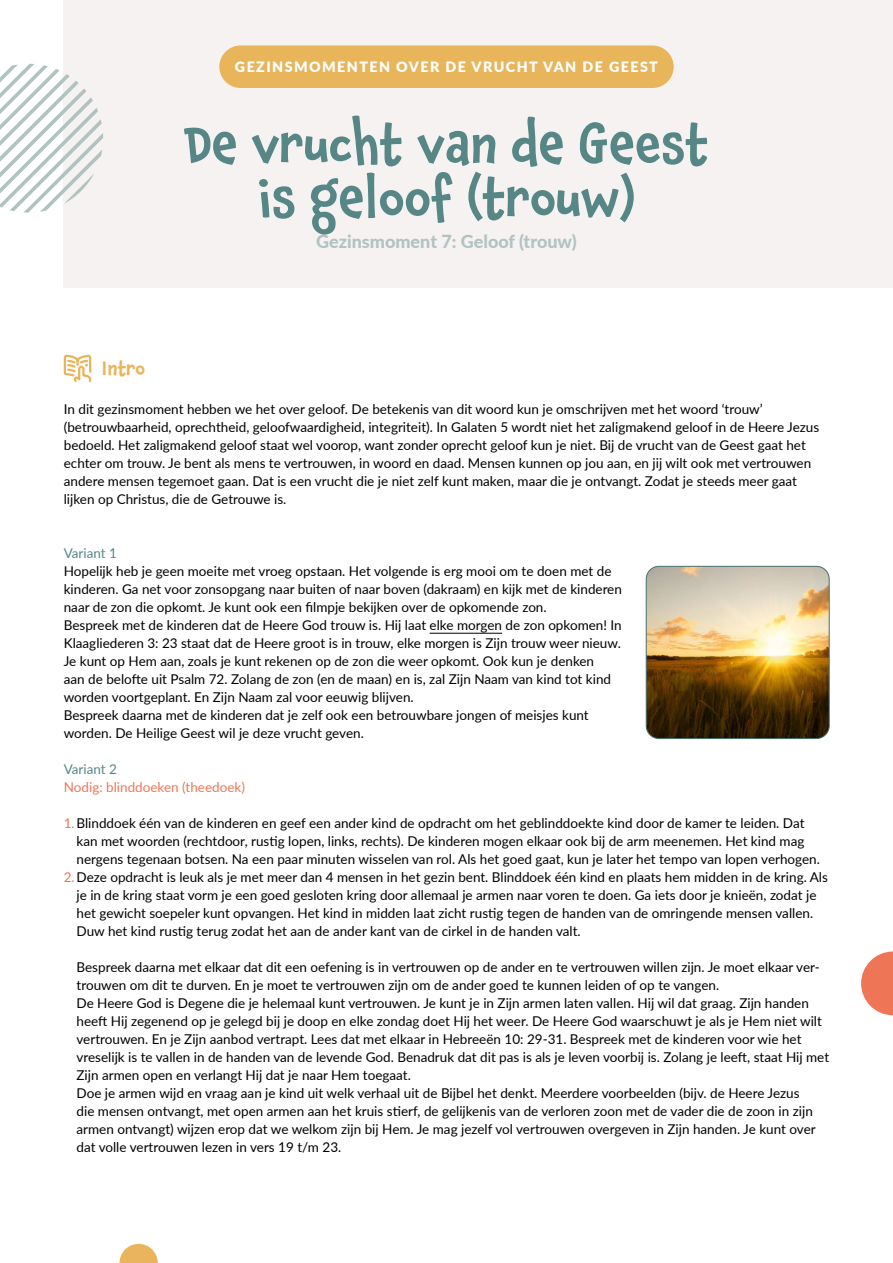
<style>
.page{position:relative;width:893px;height:1263px;background:#fff}
.page>*{position:absolute;margin:0;border:0;box-sizing:border-box;transform-origin:0 0}
.t1{font:500 52.5px/54px "Chaloops";color:#568786;text-align:center}
.t2{font:500 19.5px "Chaloops";color:#e9b45b}
.t3{font:800 18px "Lato";color:#b1c3c1}
.t4{font:900 14.25px "Lato";letter-spacing:.1em;color:#fff}
.t5{font:13.5px/18px "Lato";color:#000}
.t6{font:13.5px "Lato";color:#ee7656}
.t7{font:13.5px "Lato";color:#568786}
.s1{color:#ee7656}
</style>
<div class="page">
<hr style="left:430px;top:633px;width:72px;height:1px;background:#000">
<svg style="left:63px;top:354px;width:29px;height:29px"></svg>
<svg style="left:861px;top:951px;width:32px;height:64px"></svg>
<svg style="left:119px;top:1244px;width:39px;height:19px"></svg>
<div style="left:64px;top:0;width:829px;height:287px;background:#f5f2f1"></div>
<div style="left:219px;top:45px;width:455px;height:43px;background:#e9b55b;border-radius:21px"></div>
<svg style="left:0;top:64px;width:103px;height:149px"></svg>
<img style="left:646px;top:566px;width:183px;height:172px">
<div style="left:646px;top:566px;width:184px;height:173px;border:1px solid #476f6e;border-radius:13px"></div>
<p class="t4" style="left:235px;top:56px;width:425px">GEZINSMOMENTEN OVER DE VRUCHT VAN DE GEEST</p>
<h1 class="t1" style="left:184px;top:117px;width:526px">De vrucht van de Geest is geloof (trouw)</h1>
<h3 class="t3" style="left:316px;top:228px;width:262px">Gezinsmoment 7: Geloof (trouw)</h3>
<h2 class="t2" style="left:102px;top:353px;width:45px">Intro</h2>
<p class="t5" style="left:64px;top:400px;width:757px">In dit gezinsmoment hebben we het over geloof. De betekenis van dit woord kun je omschrijven met het woord ‘trouw’ (betrouwbaarheid, oprechtheid, geloofwaardigheid, integriteit). In Galaten 5 wordt niet het zaligmakend geloof in de Heere Jezus bedoeld. Het zaligmakend geloof staat wel voorop, want zonder oprecht geloof kun je niet. Bij de vrucht van de Geest gaat het echter om trouw. Je bent als mens te vertrouwen, in woord en daad. Mensen kunnen op jou aan, en jij wilt ook met vertrouwen andere mensen tegemoet gaan. Dat is een vrucht die je niet zelf kunt maken, maar die je ontvangt. Zodat je steeds meer gaat lijken op Christus, die de Getrouwe is.</p>
<p class="t7" style="left:64px;top:543px;width:55px">Variant 1</p>
<p class="t5" style="left:64px;top:561px;width:560px">Hopelijk heb je geen moeite met vroeg opstaan. Het volgende is erg mooi om te doen met de kinderen. Ga net voor zonsopgang naar buiten of naar boven (dakraam) en kijk met de kinderen naar de zon die opkomt. Je kunt ook een filmpje bekijken over de opkomende zon.<br>Bespreek met de kinderen dat de Heere God trouw is. Hij laat elke morgen de zon opkomen! In Klaagliederen 3: 23 staat dat de Heere groot is in trouw, elke morgen is Zijn trouw weer nieuw.<br>Je kunt op Hem aan, zoals je kunt rekenen op de zon die weer opkomt. Ook kun je denken<br>aan de belofte uit Psalm 72. Zolang de zon (en de maan) en is, zal Zijn Naam van kind tot kind worden voortgeplant. En Zijn Naam zal voor eeuwig blijven.<br>Bespreek daarna met de kinderen dat je zelf ook een betrouwbare jongen of meisjes kunt worden. De Heilige Geest wil je deze vrucht geven.</p>
<p class="t7" style="left:64px;top:759px;width:55px">Variant 2</p>
<p class="t6" style="left:64px;top:777px;width:183px">Nodig: blinddoeken (theedoek)</p>
<p class="t5" style="left:64px;top:813px;width:742px"><span class="s1">1.</span>Blinddoek één van de kinderen en geef een ander kind de opdracht om het geblinddoekte kind door de kamer te leiden. Dat</p>
<p class="t5" style="left:77px;top:831px;width:729px">kan met woorden (rechtdoor, rustig lopen, links, rechts). De kinderen mogen elkaar ook bij de arm meenemen. Het kind mag</p>
<p class="t5" style="left:77px;top:849px;width:745px">nergens tegenaan botsen. Na een paar minuten wisselen van rol. Als het goed gaat, kun je later het tempo van lopen verhogen.</p>
<p class="t5" style="left:64px;top:867px;width:766px"><span class="s1">2.</span>Deze opdracht is leuk als je met meer dan 4 mensen in het gezin bent. Blinddoek één kind en plaats hem midden in de kring. Als</p>
<p class="t5" style="left:77px;top:885px;width:741px">je in de kring staat vorm je een goed gesloten kring door allemaal je armen naar voren te doen. Ga iets door je knieën, zodat je</p>
<p class="t5" style="left:77px;top:903px;width:738px">het gewicht soepeler kunt opvangen. Het kind in midden laat zicht rustig tegen de handen van de omringende mensen vallen.</p>
<p class="t5" style="left:77px;top:921px;width:506px">Duw het kind rustig terug zodat het aan de ander kant van de cirkel in de handen valt.</p>
<p class="t5" style="left:77px;top:957px;width:754px">Bespreek daarna met elkaar dat dit een oefening is in vertrouwen op de ander en te vertrouwen willen zijn. Je moet elkaar ver&shy;trouwen om dit te durven. En je moet te vertrouwen zijn om de ander goed te kunnen leiden of op te vangen.<br>De Heere God is Degene die je helemaal kunt vertrouwen. Je kunt je in Zijn armen laten vallen. Hij wil dat graag. Zijn handen heeft Hij zegenend op je gelegd bij je doop en elke zondag doet Hij het weer. De Heere God waarschuwt je als je Hem niet wilt vertrouwen. En je Zijn aanbod vertrapt. Lees dat met elkaar in Hebreeën 10: 29-31. Bespreek met de kinderen voor wie het vreselijk is te vallen in de handen van de levende God. Benadruk dat dit pas is als je leven voorbij is. Zolang je leeft, staat Hij met Zijn armen open en verlangt Hij dat je naar Hem toegaat.<br>Doe je armen wijd en vraag aan je kind uit welk verhaal uit de Bijbel het denkt. Meerdere voorbeelden (bijv. de Heere Jezus<br>die mensen ontvangt, met open armen aan het kruis stierf, de gelijkenis van de verloren zoon met de vader die de zoon in zijn armen ontvangt) wijzen erop dat we welkom zijn bij Hem. Je mag jezelf vol vertrouwen overgeven in Zijn handen. Je kunt over dat volle vertrouwen lezen in vers 19 t/m 23.</p>
</div>
